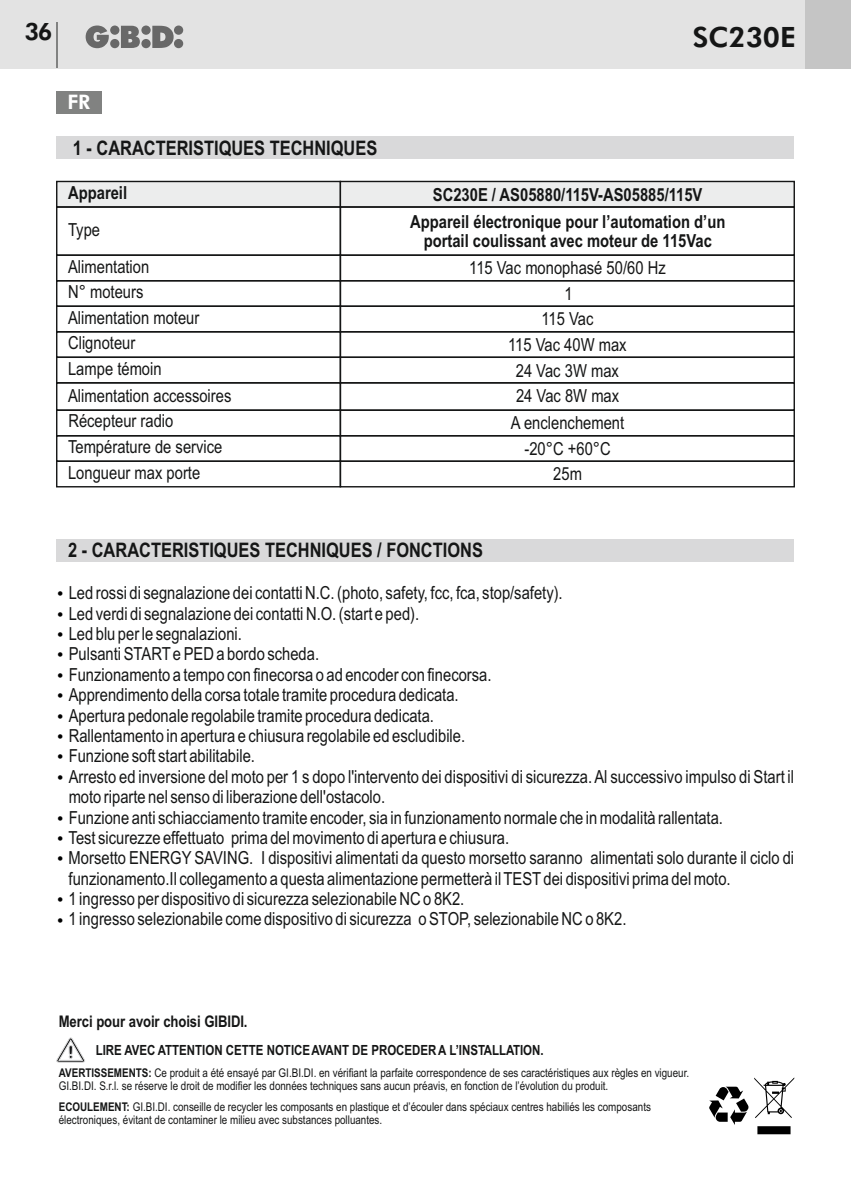
<style>
.page{position:relative;width:851px;height:1191px;background:#fff}
.page>*{position:absolute;margin:0;border:0;box-sizing:border-box;transform-origin:0 0}
.t1{font:800 28px "Futura BT";color:#151616}
.t2{font:800 24px "Futura BT";color:#151616}
.t3{font:700 20px "Arial Narrow";color:#151616}
.t4{font:800 20px "Futura BT";color:#fff}
.t5{font:18px/20.4px "Arial Narrow";color:#151616}
.t6{font:700 18px/18.6px "Arial Narrow";color:#151616;text-align:center}
.t7{font:700 16px "Arial Narrow";letter-spacing:-.005em;color:#151616}
.t8{font:700 14px "Arial Narrow";color:#151616}
.t9{font:12px/13px "Arial Narrow";color:#151616}
.s1{font-weight:700}
</style>
<div class="page">
<div style="left:0;top:0;width:850px;height:68px;background:#e3e3e3"></div>
<div style="left:805px;top:0;width:45px;height:68px;background:#c5c5c5"></div>
<svg style="left:86px;top:26px;width:97px;height:22px"></svg>
<hr style="left:56px;top:23px;width:2px;height:45px;background:#818281">
<div style="left:57px;top:91px;width:45px;height:22px;background:#818281"></div>
<div style="left:56px;top:136px;width:737px;height:23px;background:#d9d9da"></div>
<div style="left:56px;top:280px;width:285px;height:27px;border:1px solid #151616"></div>
<div style="left:56px;top:305px;width:285px;height:27px;border:1px solid #151616"></div>
<div style="left:56px;top:331px;width:285px;height:27px;border:1px solid #151616"></div>
<div style="left:56px;top:356px;width:285px;height:27px;border:1px solid #151616"></div>
<div style="left:56px;top:435px;width:285px;height:27px;border:1px solid #151616"></div>
<div style="left:56px;top:460px;width:285px;height:27px;border:1px solid #151616"></div>
<div style="left:56px;top:382px;width:285px;height:29px;border:1px solid #151616"></div>
<div style="left:56px;top:206px;width:285px;height:50px;border:1px solid #151616"></div>
<svg style="left:56px;top:180px;width:739px;height:28px"></svg>
<div style="left:339px;top:280px;width:455px;height:27px;border:1px solid #151616"></div>
<div style="left:339px;top:305px;width:455px;height:27px;border:1px solid #151616"></div>
<div style="left:339px;top:331px;width:455px;height:27px;border:1px solid #151616"></div>
<div style="left:339px;top:356px;width:455px;height:27px;border:1px solid #151616"></div>
<div style="left:339px;top:435px;width:455px;height:27px;border:1px solid #151616"></div>
<div style="left:339px;top:460px;width:455px;height:27px;border:1px solid #151616"></div>
<div style="left:339px;top:382px;width:455px;height:29px;border:1px solid #151616"></div>
<div style="left:339px;top:206px;width:455px;height:50px;border:1px solid #151616"></div>
<div style="left:57px;top:539px;width:737px;height:22px;background:#d9d9da"></div>
<svg style="left:56px;top:1037px;width:29px;height:25px"></svg>
<hr style="left:850px;top:0;width:1px;height:68px;background:#c5c5c5">
<svg style="left:709px;top:1086px;width:39px;height:39px"></svg>
<svg style="left:754px;top:1077px;width:40px;height:57px"></svg>
<h2 class="t2" style="left:24px;top:22px;width:29px">36</h2>
<h1 class="t1" style="left:692px;top:26px;width:105px">SC230E</h1>
<p class="t4" style="left:67px;top:94px;width:24px">FR</p>
<p class="t3" style="left:73px;top:140px;width:306px">1 - CARACTERISTIQUES TECHNIQUES</p>
<p class="t6" style="left:68px;top:185px;width:61px">Appareil</p>
<p class="t5" style="left:68px;top:221px;width:34px">Type</p>
<p class="t5" style="left:68px;top:255px;width:133px;line-height:25.6px">Alimentation<br>N° moteurs<br>Alimentation moteur<br>Clignoteur<br>Lampe témoin</p>
<p class="t5" style="left:68px;top:410px;width:156px;line-height:25.8px">Récepteur radio<br>Température de service<br>Longueur max porte</p>
<p class="t5" style="left:68px;top:387px;width:165px">Alimentation accessoires</p>
<p class="t6" style="left:433px;top:187px;width:271px">SC230E / AS05880/115V-AS05885/115V</p>
<p class="t6" style="left:410px;top:214px;width:316px">Appareil électronique pour l’automation d’un portail coulissant avec moteur de 115Vac</p>
<p class="t5" style="left:469px;top:257px;width:198px;line-height:25.6px;text-align:center">115 Vac monophasé 50/60 Hz<br>1<br>115 Vac<br>115 Vac 40W max<br>24 Vac 3W max</p>
<p class="t5" style="left:511px;top:412px;width:115px;line-height:25.6px;text-align:center">A enclenchement -20°C +60°C<br>25m</p>
<p class="t5" style="left:516px;top:387px;width:105px">24 Vac 8W max</p>
<p class="t3" style="left:68px;top:543px;width:416px">2 - CARACTERISTIQUES TECHNIQUES / FONCTIONS</p>
<p class="t5" style="left:69px;top:584px;width:727px">Led rossi di segnalazione dei contatti N.C. (photo, safety, fcc, fca, stop/safety).<br>Led verdi di segnalazione dei contatti N.O. (start e ped).<br>Led blu per le segnalazioni.<br>Pulsanti STARTe PED a bordo scheda.<br>Funzionamento a tempo con finecorsa o ad encoder con finecorsa.<br>Apprendimento della corsa totale tramite procedura dedicata.<br>Apertura pedonale regolabile tramite procedura dedicata.<br>Rallentamento in apertura e chiusura regolabile ed escludibile.<br>Funzione soft start abilitabile.<br>Arresto ed inversione del moto per 1 s dopo l'intervento dei dispositivi di sicurezza. Al successivo impulso di Start il moto riparte nel senso di liberazione dell'ostacolo.<br>Funzione anti schiacciamento tramite encoder, sia in funzionamento normale che in modalità rallentata.<br>Test sicurezze effettuato prima del movimento di apertura e chiusura.<br>Morsetto ENERGY SAVING. I dispositivi alimentati da questo morsetto saranno alimentati solo durante il ciclo di funzionamento.Il collegamento a questa alimentazione permetterà il TESTdei dispositivi prima del moto.<br>1 ingresso per dispositivo di sicurezza selezionabile NC o 8K2.<br>1 ingresso selezionabile come dispositivo di sicurezza o STOP, selezionabile NC o 8K2.</p>
<p class="t7" style="left:59px;top:1015px;width:190px">Merci pour avoir choisi GIBIDI.</p>
<p class="t8" style="left:96px;top:1044px;width:449px">LIRE AVEC ATTENTION CETTE NOTICE AVANT DE PROCEDER A L’INSTALLATION.</p>
<p class="t9" style="left:59px;top:1067px;width:631px"><span class="s1">AVERTISSEMENTS:</span> Ce produit a été ensayé par GI.BI.DI. en vérifiant la parfaite correspondence de ses caractéristiques aux règles en vigueur.<br>GI.BI.DI. S.r.l. se réserve le droit de modifier les données techniques sans aucun préavis, en fonction de l’évolution du produit.</p>
<p class="t9" style="left:59px;top:1101px;width:593px"><span class="s1">ECOULEMENT:</span> GI.BI.DI. conseille de recycler les composants en plastique et d’écouler dans spéciaux centres habiliés les composants électroniques, évitant de contaminer le milieu avec substances polluantes.</p>
</div>
